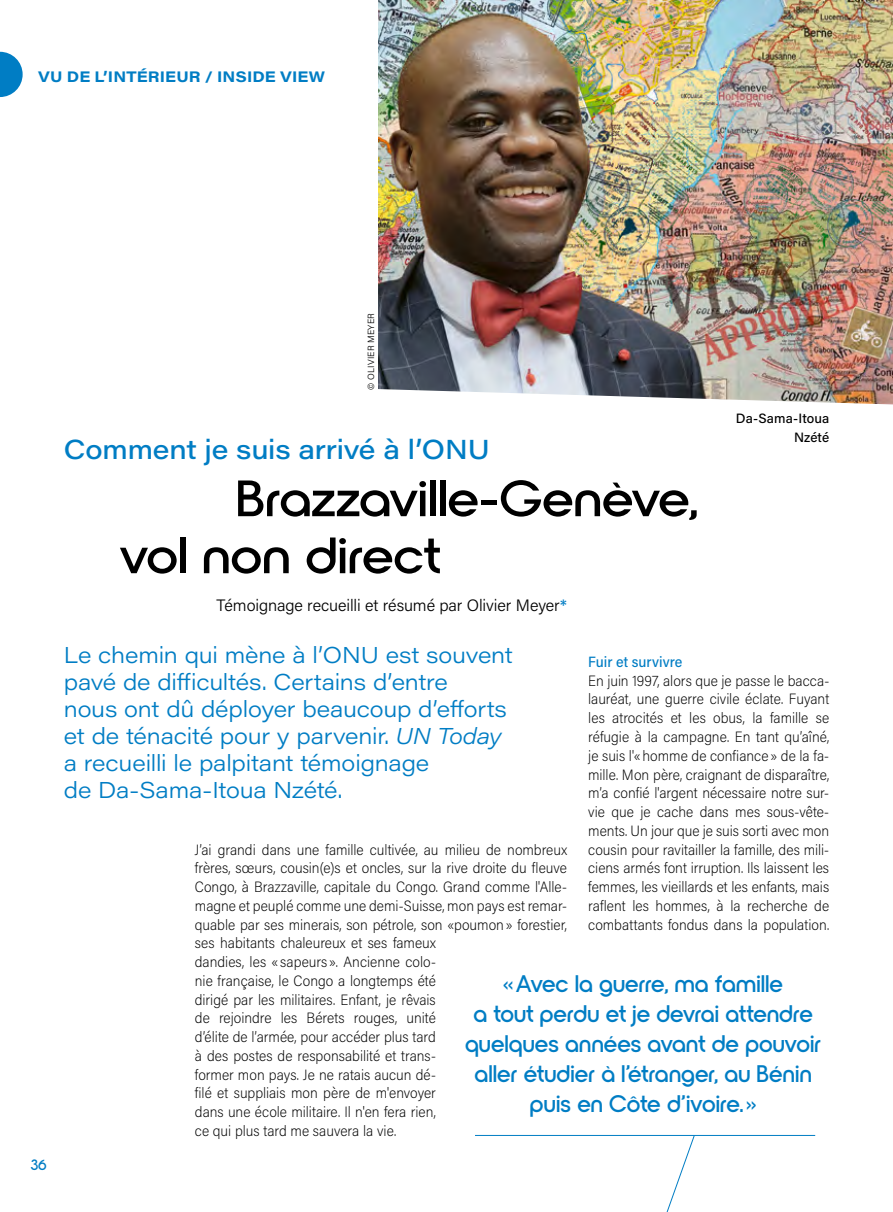
<style>
.page{position:relative;width:893px;height:1212px;background:#fff}
.page>*{position:absolute;margin:0;border:0;box-sizing:border-box;transform-origin:0 0}
.t1{font:600 51px/57px "Nordique Pro";color:#000;scale:1.1 1}
.t2{font:500 27px "Acumin Pro Wide";letter-spacing:-.005em;color:#007dc4}
.t3{font:600 24px/30px "Nordique Pro";letter-spacing:.005em;color:#007dc4;text-align:center}
.t4{font:300 22.5px/27px "Acumin Pro Wide";letter-spacing:-.01em;color:#007dc4}
.t5{font:300 16.5px "Acumin Pro";letter-spacing:-.005em;color:#000}
.t6{font:200 15px/18.8px "Acumin Pro Semi Cond";color:#000}
.t7{font:700 15px "Acumin Pro Wide";letter-spacing:.005em;color:#007dc4}
.t8{font:500 15px "Acumin Pro Semi Cond";color:#007dc4}
.t9{font:600 15px "Nordique Pro";color:#007dc4}
.t10{font:500 13.5px/18.8px "Acumin Pro";letter-spacing:.005em;color:#000;text-align:right}
.t11{font:300 9px "Acumin Pro";letter-spacing:.025em;color:#000}
.s1{font-weight:500;color:#007dc4}
.s2{font-style:italic}
</style>
<div class="page">
<svg style="left:0;top:52px;width:23px;height:45px"></svg>
<img style="left:378px;top:0;width:515px;height:404px">
<hr style="left:475px;top:1135px;width:340px;height:1px;background:#007dc4">
<svg style="left:662px;top:1134px;width:33px;height:78px"></svg>
<p class="t7" style="left:38px;top:66px;width:288px">VU DE L’INTÉRIEUR / INSIDE VIEW</p>
<p class="t11" style="left:365px;top:389px;width:78px;rotate:-90deg">© OLIVIER MEYER</p>
<h2 class="t2" style="left:64px;top:430px;width:428px">Comment je suis arrivé à l’ONU</h2>
<h1 class="t1" style="left:120px;top:470px;width:527px;text-indent:117px">Brazzaville-Genève, vol non direct</h1>
<p class="t5" style="left:217px;top:594px;width:352px">Témoignage recueilli et résumé par Olivier Meyer<span class="s1">*</span></p>
<p class="t10" style="left:736px;top:408px;width:95px">Da‑Sama‑Itoua<br>Nzété</p>
<p class="t9" style="left:31px;top:1156px;width:18px">36</p>
<h3 class="t4" style="left:64px;top:641px;width:451px">Le chemin qui mène à l’ONU est souvent pavé de difficultés. Certains d’entre<br>nous ont dû déployer beaucoup d’efforts et de ténacité pour y parvenir. <span class="s2">UN Today </span>a recueilli le palpitant témoignage<br>de Da‑Sama‑Itoua Nzété.</h3>
<p class="t8" style="left:588px;top:651px;width:96px">Fuir et survivre</p>
<p class="t6" style="left:588px;top:670px;width:242px;text-align:justify">En juin 1997, alors que je passe le bacca‑ lauréat, une guerre civile éclate. Fuyant les atrocités et les obus, la famille se réfugie à la campagne. En tant qu’aîné, je suis l'«homme de confiance » de la fa‑ mille. Mon père, craignant de disparaître, m’a confié l'argent nécessaire notre sur‑ vie que je cache dans mes sous-vête‑ ments. Un jour que je suis sorti avec mon cousin pour ravitailler la famille, des mili‑ ciens armés font irruption. Ils laissent les femmes, les vieillards et les enfants, mais raflent les hommes, à la recherche de combattants fondus dans la population.</p>
<p class="t6" style="left:195px;top:839px;width:374px">J’ai grandi dans une famille cultivée, au milieu de nombreux frères, sœurs, cousin(e)s et oncles, sur la rive droite du fleuve Congo, à Brazzaville, capitale du Congo. Grand comme l'Alle‑ magne et peuplé comme une demi-Suisse, mon pays est remar‑ quable par ses minerais, son pétrole, son «poumon» forestier, ses habitants chaleureux et ses fameux<br>dandies, les « sapeurs ». Ancienne colo‑<br>nie française, le Congo a longtemps été<br>dirigé par les militaires. Enfant, je rêvais<br>de rejoindre les Bérets rouges, unité<br>d’élite de l’armée, pour accéder plus tard<br>à des postes de responsabilité et trans‑<br>former mon pays. Je ne ratais aucun dé‑<br>filé et suppliais mon père de m'envoyer<br>dans une école militaire. Il n'en fera rien,<br>ce qui plus tard me sauvera la vie.</p>
<h3 class="t3" style="left:465px;top:968px;width:358px">«Avec la guerre, ma famille<br>a tout perdu et je devrai attendre quelques années avant de pouvoir aller étudier à l’étranger, au Bénin puis en Côte d’ivoire. »</h3>
</div>
